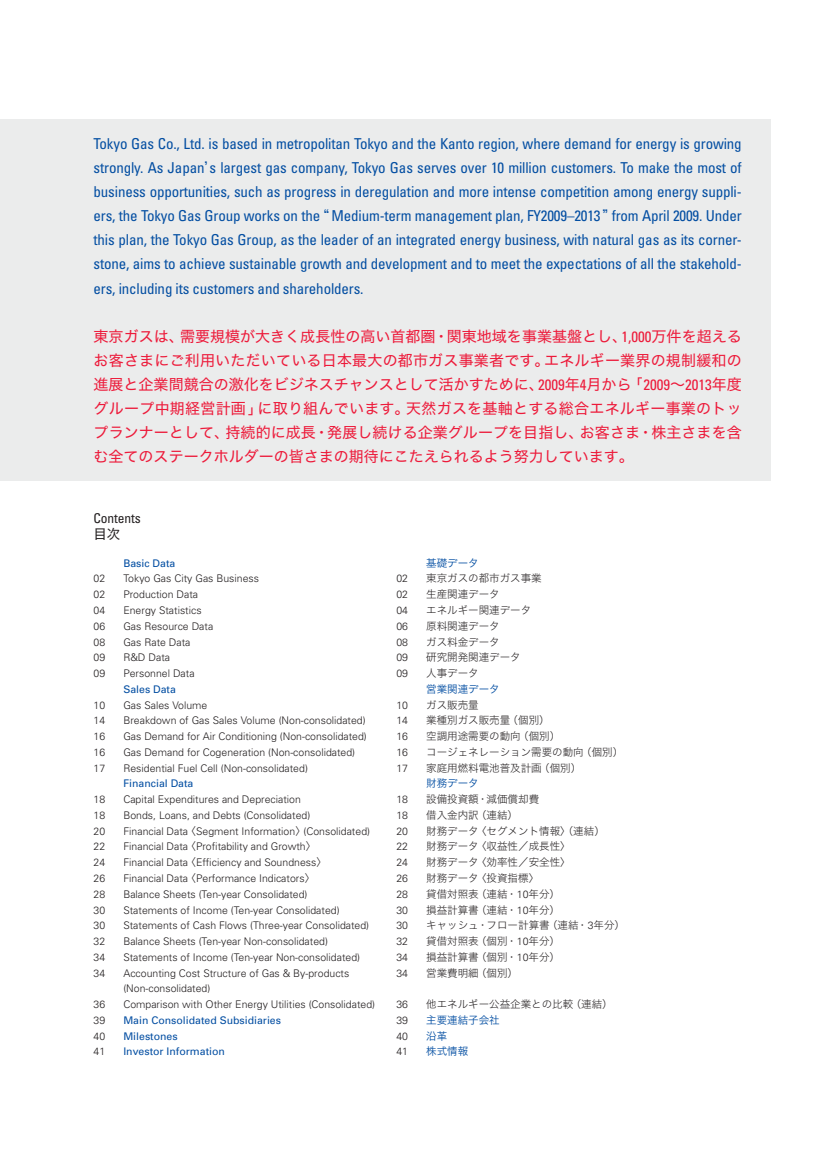
<style>
.page{position:relative;width:834px;height:1149px;background:#fff}
.page>*{position:absolute;margin:0;border:0;box-sizing:border-box;transform-origin:0 0}
.t1{font:condensed 15px/24px "Univers";letter-spacing:-.01em;color:#034ea2;text-align:justify}
.t2{font:15px/24px "Hira Kaku Std W4 90 pv RKSJ H";color:#ed1a3a;text-align:justify}
.t3{font:condensed 13.5px "Univers";letter-spacing:-.01em;color:#231f20}
.t4{font:13.5px "Hira Kaku Std W4 90 pv RKSJ H";color:#231f20}
.t5{font:300 10.5px/15.8px "Univers";color:#231f20}
.t6{font:10.5px "Hira Kaku Std W2 90 pv RKSJ H";color:#231f20}
.t7{font:10.5px "Univers";color:#034ea2}
.t8{font:10.5px "Hira Kaku Pro W3 90 pv RKSJ H";color:#034ea2}
.s1{font-family:"Hira Kaku Std W4 90 pv RKSJ H";font-stretch:normal}
.s2{font-family:"Univers";font-stretch:condensed}
.s3{font-family:"Hira Kaku Std W2 90 pv RKSJ H";font-weight:400}
.s4{font-family:"Univers";font-weight:300}
</style>
<div class="page">
<div style="left:0;top:119px;width:770px;height:361px;background:#ebecec"></div>
<p class="t1" style="left:94px;top:133px;width:649px">Tokyo Gas Co., Ltd. is based in metropolitan Tokyo and the Kanto region, where demand for energy is growing strongly. As Japan<span class="s1">ʼ</span> s largest gas company, Tokyo Gas serves over 10 million customers. To make the most of business opportunities, such as progress in deregulation and more intense competition among energy suppli&shy;ers, the Tokyo Gas Group works on the <span class="s1">“</span>Medium-term management plan, FY2009–2013 <span class="s1">”</span> from April 2009. Under this plan, the Tokyo Gas Group, as the leader of an integrated energy business, with natural gas as its corner&shy;stone, aims to achieve sustainable growth and development and to meet the expectations of all the stakehold&shy;ers, including its customers and shareholders.</p>
<p class="t2" style="left:94px;top:326px;width:649px">東京ガスは、需要規模が大きく成長性の高い首都圏・関東地域を事業基盤とし、<span class="s2">1,000</span>万件を超えるお客さまにご利用いただいている日本最大の都市ガス事業者です。エネルギー業界の規制緩和の進展と企業間競合の激化をビジネスチャンスとして活かすために、<span class="s2">2009</span>年<span class="s2">4</span>月から「<span class="s2">2009</span>～<span class="s2">2013</span>年度グループ中期経営計画」に取り組んでいます。天然ガスを基軸とする総合エネルギー事業のトップランナーとして、持続的に成長・発展し続ける企業グループを目指し、お客さま・株主さまを含む全てのステークホルダーの皆さまの期待にこたえられるよう努力しています。</p>
<p class="t3" style="left:94px;top:512px;width:49px">Contents</p>
<p class="t4" style="left:94px;top:528px;width:28px">目次</p>
<p class="t7" style="left:123px;top:559px;width:53px">Basic Data</p>
<p class="t5" style="left:94px;top:571px;width:13px">02</p>
<p class="t5" style="left:123px;top:571px;width:137px">Tokyo Gas City Gas Business</p>
<p class="t5" style="left:94px;top:587px;width:13px">02</p>
<p class="t5" style="left:123px;top:587px;width:76px">Production Data</p>
<p class="t5" style="left:94px;top:603px;width:13px">04</p>
<p class="t5" style="left:123px;top:603px;width:80px">Energy Statistics</p>
<p class="t5" style="left:94px;top:619px;width:13px">06</p>
<p class="t5" style="left:123px;top:619px;width:91px">Gas Resource Data</p>
<p class="t5" style="left:94px;top:634px;width:13px">08</p>
<p class="t5" style="left:123px;top:634px;width:69px">Gas Rate Data</p>
<p class="t5" style="left:94px;top:650px;width:13px">09</p>
<p class="t5" style="left:123px;top:650px;width:48px">R&amp;D Data</p>
<p class="t5" style="left:94px;top:666px;width:13px">09</p>
<p class="t5" style="left:123px;top:666px;width:73px">Personnel Data</p>
<p class="t7" style="left:123px;top:685px;width:54px">Sales Data</p>
<p class="t5" style="left:94px;top:697px;width:13px">10</p>
<p class="t5" style="left:123px;top:697px;width:86px">Gas Sales Volume</p>
<p class="t5" style="left:94px;top:713px;width:13px">14</p>
<p class="t5" style="left:123px;top:713px;width:244px">Breakdown of Gas Sales Volume (Non-consolidated)</p>
<p class="t5" style="left:94px;top:729px;width:13px">16</p>
<p class="t5" style="left:123px;top:729px;width:245px">Gas Demand for Air Conditioning (Non-consolidated)</p>
<p class="t5" style="left:94px;top:745px;width:13px">16</p>
<p class="t5" style="left:123px;top:745px;width:233px">Gas Demand for Cogeneration (Non-consolidated)</p>
<p class="t5" style="left:94px;top:760px;width:13px">17</p>
<p class="t5" style="left:123px;top:760px;width:186px">Residential Fuel Cell (Non-consolidated)</p>
<p class="t7" style="left:123px;top:779px;width:72px">Financial Data</p>
<p class="t5" style="left:94px;top:792px;width:13px">18</p>
<p class="t5" style="left:123px;top:792px;width:179px">Capital Expenditures and Depreciation</p>
<p class="t5" style="left:94px;top:808px;width:13px">18</p>
<p class="t5" style="left:123px;top:808px;width:188px">Bonds, Loans, and Debts (Consolidated)</p>
<p class="t5" style="left:94px;top:823px;width:13px">20</p>
<p class="t5" style="left:123px;top:823px;width:248px">Financial Data<span class="s3">〈</span>Segment Information<span class="s3">〉</span>(Consolidated)</p>
<p class="t5" style="left:94px;top:839px;width:13px">22</p>
<p class="t5" style="left:123px;top:839px;width:194px">Financial Data<span class="s3">〈</span>Profitability and Growth<span class="s3">〉</span></p>
<p class="t5" style="left:94px;top:855px;width:13px">24</p>
<p class="t5" style="left:123px;top:855px;width:205px">Financial Data<span class="s3">〈</span>Efficiency and Soundness<span class="s3">〉</span></p>
<p class="t5" style="left:94px;top:871px;width:13px">26</p>
<p class="t5" style="left:123px;top:871px;width:193px">Financial Data<span class="s3">〈</span>Performance Indicators<span class="s3">〉</span></p>
<p class="t5" style="left:94px;top:886px;width:13px">28</p>
<p class="t5" style="left:123px;top:886px;width:186px">Balance Sheets (Ten-year Consolidated)</p>
<p class="t5" style="left:94px;top:902px;width:13px">30</p>
<p class="t5" style="left:123px;top:902px;width:218px">Statements of Income (Ten-year Consolidated)</p>
<p class="t5" style="left:94px;top:918px;width:13px">30</p>
<p class="t5" style="left:123px;top:918px;width:247px">Statements of Cash Flows (Three-year Consolidated)</p>
<p class="t5" style="left:94px;top:934px;width:13px">32</p>
<p class="t5" style="left:123px;top:934px;width:206px">Balance Sheets (Ten-year Non-consolidated)</p>
<p class="t5" style="left:94px;top:949px;width:13px">34</p>
<p class="t5" style="left:123px;top:949px;width:238px">Statements of Income (Ten-year Non-consolidated)</p>
<p class="t5" style="left:94px;top:965px;width:13px">34</p>
<p class="t5" style="left:123px;top:965px;width:227px">Accounting Cost Structure of Gas &amp; By-products (Non-consolidated)</p>
<p class="t5" style="left:94px;top:997px;width:13px">36</p>
<p class="t5" style="left:123px;top:997px;width:253px">Comparison with Other Energy Utilities (Consolidated)</p>
<p class="t5" style="left:94px;top:1012px;width:13px">39</p>
<p class="t7" style="left:123px;top:1015px;width:159px">Main Consolidated Subsidiaries</p>
<p class="t5" style="left:94px;top:1028px;width:13px">40</p>
<p class="t7" style="left:123px;top:1031px;width:56px">Milestones</p>
<p class="t5" style="left:94px;top:1044px;width:13px">41</p>
<p class="t7" style="left:123px;top:1047px;width:103px">Investor Information</p>
<p class="t8" style="left:426px;top:558px;width:54px">基礎データ</p>
<p class="t5" style="left:396px;top:571px;width:13px">02</p>
<p class="t6" style="left:426px;top:574px;width:117px">東京ガスの都市ガス事業</p>
<p class="t5" style="left:396px;top:587px;width:13px">02</p>
<p class="t6" style="left:426px;top:590px;width:75px">生産関連データ</p>
<p class="t5" style="left:396px;top:603px;width:13px">04</p>
<p class="t6" style="left:426px;top:606px;width:106px">エネルギー関連データ</p>
<p class="t5" style="left:396px;top:619px;width:13px">06</p>
<p class="t6" style="left:426px;top:621px;width:75px">原料関連データ</p>
<p class="t5" style="left:396px;top:634px;width:13px">08</p>
<p class="t6" style="left:426px;top:637px;width:75px">ガス料金データ</p>
<p class="t5" style="left:396px;top:650px;width:13px">09</p>
<p class="t6" style="left:426px;top:653px;width:96px">研究開発関連データ</p>
<p class="t5" style="left:396px;top:666px;width:13px">09</p>
<p class="t6" style="left:426px;top:669px;width:54px">人事データ</p>
<p class="t8" style="left:426px;top:684px;width:75px">営業関連データ</p>
<p class="t5" style="left:396px;top:697px;width:13px">10</p>
<p class="t6" style="left:426px;top:700px;width:54px">ガス販売量</p>
<p class="t5" style="left:396px;top:713px;width:13px">14</p>
<p class="t6" style="left:426px;top:716px;width:125px">業種別ガス販売量（個別）</p>
<p class="t5" style="left:396px;top:729px;width:13px">16</p>
<p class="t6" style="left:426px;top:732px;width:135px">空調用途需要の動向（個別）</p>
<p class="t5" style="left:396px;top:745px;width:13px">16</p>
<p class="t6" style="left:426px;top:747px;width:198px">コージェネレーション需要の動向（個別）</p>
<p class="t5" style="left:396px;top:760px;width:13px">17</p>
<p class="t6" style="left:426px;top:763px;width:156px">家庭用燃料電池普及計画（個別）</p>
<p class="t8" style="left:426px;top:779px;width:54px">財務データ</p>
<p class="t5" style="left:396px;top:792px;width:13px">18</p>
<p class="t6" style="left:426px;top:795px;width:114px">設備投資額・減価償却費</p>
<p class="t5" style="left:396px;top:808px;width:13px">18</p>
<p class="t6" style="left:426px;top:810px;width:93px">借入金内訳（連結）</p>
<p class="t5" style="left:396px;top:823px;width:13px">20</p>
<p class="t6" style="left:426px;top:826px;width:180px">財務データ〈セグメント情報〉（連結）</p>
<p class="t5" style="left:396px;top:839px;width:13px">22</p>
<p class="t6" style="left:426px;top:842px;width:146px">財務データ〈収益性／成長性〉</p>
<p class="t5" style="left:396px;top:855px;width:13px">24</p>
<p class="t6" style="left:426px;top:858px;width:146px">財務データ〈効率性／安全性〉</p>
<p class="t5" style="left:396px;top:871px;width:13px">26</p>
<p class="t6" style="left:426px;top:873px;width:114px">財務データ〈投資指標〉</p>
<p class="t5" style="left:396px;top:886px;width:13px">28</p>
<p class="t6" style="left:426px;top:889px;width:135px">貸借対照表（連結・<span class="s4">10</span>年分）</p>
<p class="t5" style="left:396px;top:902px;width:13px">30</p>
<p class="t6" style="left:426px;top:905px;width:135px">損益計算書（連結・<span class="s4">10</span>年分）</p>
<p class="t5" style="left:396px;top:918px;width:13px">30</p>
<p class="t6" style="left:426px;top:921px;width:200px">キャッシュ・フロー計算書（連結・<span class="s4">3</span>年分）</p>
<p class="t5" style="left:396px;top:934px;width:13px">32</p>
<p class="t6" style="left:426px;top:936px;width:135px">貸借対照表（個別・<span class="s4">10</span>年分）</p>
<p class="t5" style="left:396px;top:949px;width:13px">34</p>
<p class="t6" style="left:426px;top:952px;width:135px">損益計算書（個別・<span class="s4">10</span>年分）</p>
<p class="t5" style="left:396px;top:965px;width:13px">34</p>
<p class="t6" style="left:426px;top:968px;width:93px">営業費明細（個別）</p>
<p class="t5" style="left:396px;top:997px;width:13px">36</p>
<p class="t6" style="left:426px;top:999px;width:188px">他エネルギー公益企業との比較（連結）</p>
<p class="t5" style="left:396px;top:1012px;width:13px">39</p>
<p class="t8" style="left:426px;top:1015px;width:75px">主要連結子会社</p>
<p class="t5" style="left:396px;top:1028px;width:13px">40</p>
<p class="t8" style="left:426px;top:1031px;width:22px">沿革</p>
<p class="t5" style="left:396px;top:1044px;width:13px">41</p>
<p class="t8" style="left:426px;top:1047px;width:43px">株式情報</p>
</div>
